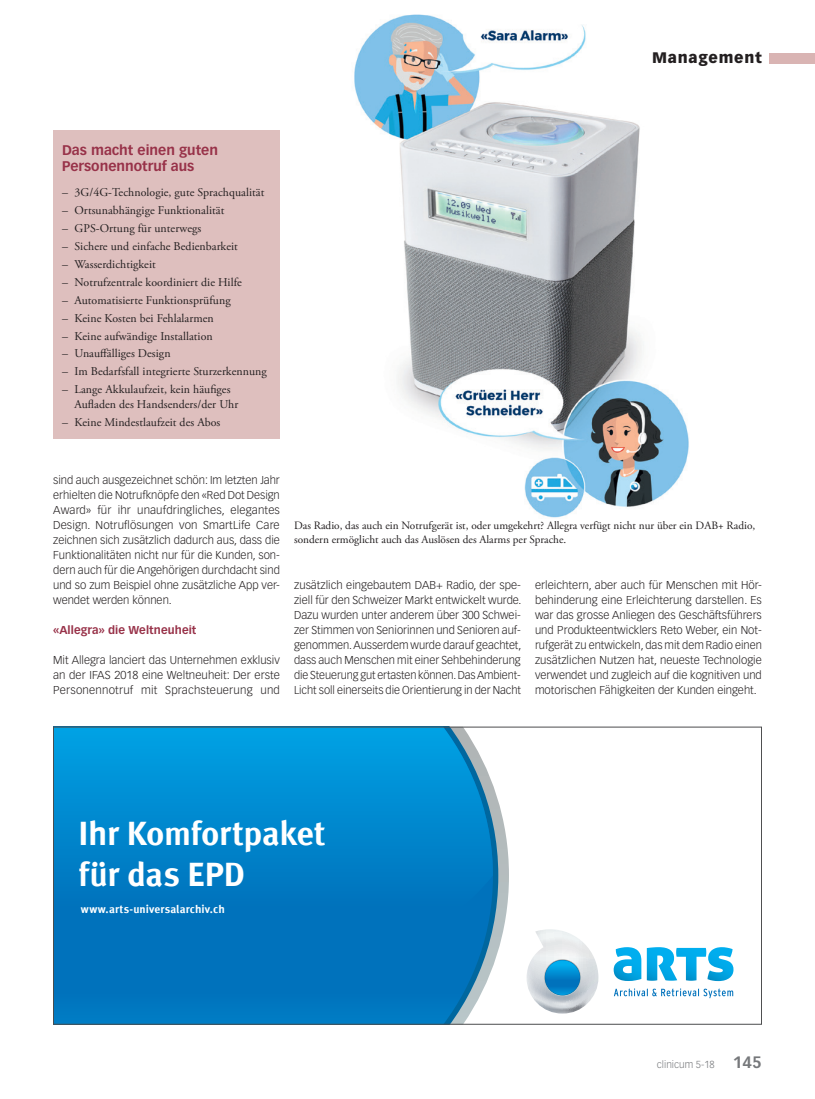
<style>
.page{position:relative;width:815px;height:1099px;background:#fff}
.page>*{position:absolute;margin:0;border:0;box-sizing:border-box;transform-origin:0 0}
.t1{font:700 33.75px/40.5px "Meta Offc";letter-spacing:-.01em;color:#fff}
.t2{font:900 15px "Vectora LT Std";letter-spacing:.05em;color:#231f20}
.Kastentitel{font:700 13.75px/16.2px "Vectora LT Std";color:#983249}
.Kastentext{font:11.88px/14.4px "Adobe Garamond Pro";letter-spacing:.005em;color:#231f20}
.Lauftext{font:300 11.25px/15px "Vectora LT Std";color:#231f20;text-align:justify}
.Legende{font:11.25px/13.5px "Adobe Garamond Pro";color:#231f20}
.t3{font:700 11.25px "Meta Offc";letter-spacing:.01em;color:#fff}
.ZT_MM{font:700 11.25px "Vectora LT Std";letter-spacing:.005em;color:#983249}
.t4{font:300 10px "Vectora LT Std";color:#76787b}
.s1{font-weight:700;font-size:16.25px}
</style>
<div class="page">
<img style="left:354px;top:14px;width:335px;height:504px">
<div style="left:53px;top:130px;width:227px;height:309px;background:#debfbe"></div>
<div style="left:770px;top:53px;width:45px;height:10px;background:#d9b4b3"></div>
<svg style="left:498px;top:801px;width:11px;height:150px"></svg>
<div style="left:55px;top:980px;width:433px;height:42px;background:#0075bf"></div>
<svg style="left:55px;top:728px;width:438px;height:252px;background:#0383c9"></svg>
<svg style="left:614px;top:988px;width:119px;height:10px"></svg>
<svg style="left:614px;top:947px;width:27px;height:34px"></svg>
<svg style="left:647px;top:947px;width:86px;height:34px"></svg>
<svg style="left:527px;top:929px;width:71px;height:84px"></svg>
<p class="t2" style="left:652px;top:49px;width:111px">Management</p>
<p class="Kastentitel" style="left:62px;top:142px;width:158px">Das macht einen guten<br>Personennotruf aus</p>
<p class="Kastentext" style="left:62px;top:185px;width:204px">– 3G/4G-Technologie, gute Sprachqualität</p>
<p class="Kastentext" style="left:62px;top:203px;width:164px">– Ortsunabhängige Funktionalität</p>
<p class="Kastentext" style="left:62px;top:221px;width:141px">– GPS-Ortung für unterwegs</p>
<p class="Kastentext" style="left:62px;top:239px;width:177px">– Sichere und einfache Bedienbarkeit</p>
<p class="Kastentext" style="left:62px;top:257px;width:95px">– Wasserdichtigkeit</p>
<p class="Kastentext" style="left:62px;top:275px;width:181px">– Notrufzentrale koordiniert die Hilfe</p>
<p class="Kastentext" style="left:62px;top:293px;width:170px">– Automatisierte Funktionsprüfung</p>
<p class="Kastentext" style="left:62px;top:311px;width:153px">– Keine Kosten bei Fehlalarmen</p>
<p class="Kastentext" style="left:62px;top:329px;width:152px">– Keine aufwändige Installation</p>
<p class="Kastentext" style="left:62px;top:347px;width:110px">– Unauffälliges Design</p>
<p class="Kastentext" style="left:62px;top:365px;width:206px">– Im Bedarfsfall integrierte Sturzerkennung</p>
<p class="Kastentext" style="left:75px;top:383px;width:165px;text-indent:-12px">– Lange Akkulaufzeit, kein häufiges<br>Aufladen des Handsenders/der Uhr</p>
<p class="Kastentext" style="left:62px;top:415px;width:160px">– Keine Mindestlaufzeit des Abos</p>
<p class="Lauftext" style="left:53px;top:473px;width:228px">sind auch ausgezeichnet schön: Im letzten Jahr erhielten die Notrufknöpfe den «Red Dot Design Award» für ihr unaufdringliches, elegantes Design. Notruflösungen von SmartLife Care zeichnen sich zusätzlich dadurch aus, dass die Funktionalitäten nicht nur für die Kunden, son&shy;dern auch für die Angehörigen durchdacht sind und so zum Beispiel ohne zusätzliche App ver&shy;wendet werden können.</p>
<p class="ZT_MM" style="left:53px;top:623px;width:145px">«Allegra» die Weltneuheit</p>
<p class="Lauftext" style="left:53px;top:653px;width:228px">Mit Allegra lanciert das Unternehmen exklusiv an der IFAS 2018 eine Weltneuheit: Der erste Personennotruf mit Sprachsteuerung und</p>
<p class="Legende" style="left:294px;top:519px;width:463px">Das Radio, das auch ein Notrufgerät ist, oder umgekehrt? Allegra verfügt nicht nur über ein DAB+ Radio, sondern ermöglicht auch das Auslösen des Alarms per Sprache.</p>
<p class="Lauftext" style="left:294px;top:578px;width:229px">zusätzlich eingebautem DAB+ Radio, der spe&shy;ziell für den Schweizer Markt entwickelt wurde.<br>Dazu wurden unter anderem über 300 Schwei&shy;zer Stimmen von Seniorinnen und Senioren auf&shy;genommen. Ausserdem wurde darauf geachtet, dass auch Menschen mit einer Sehbehinderung die Steuerung gut ertasten können. Das Ambient-Licht soll einerseits die Orientierung in der Nacht</p>
<p class="Lauftext" style="left:535px;top:578px;width:228px">erleichtern, aber auch für Menschen mit Hör&shy;behinderung eine Erleichterung darstellen. Es war das grosse Anliegen des Geschäftsführers und Produkteentwicklers Reto Weber, ein Not&shy;rufgerät zu entwickeln, das mit dem Radio einen zusätzlichen Nutzen hat, neueste Technologie verwendet und zugleich auf die kognitiven und motorischen Fähigkeiten der Kunden eingeht.</p>
<p class="t1" style="left:79px;top:814px;width:249px">Ihr Komfortpaket für das EPD</p>
<p class="t3" style="left:81px;top:902px;width:146px">www.arts-universalarchiv.ch</p>
<p class="t4" style="left:657px;top:1058px;width:106px">clinicum 5-18 <span class="s1">145</span></p>
</div>
